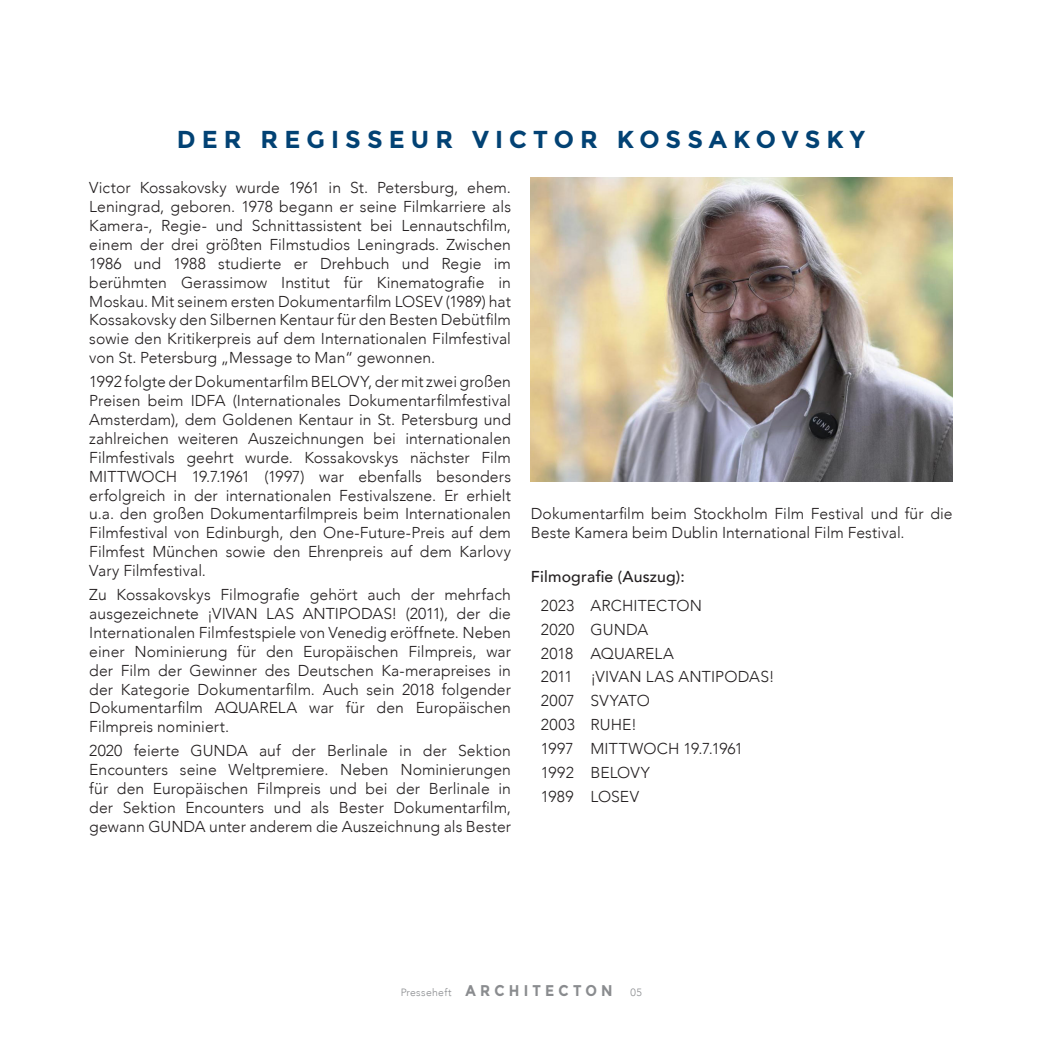
<style>
.page{position:relative;width:1042px;height:1042px;background:#fff}
.page>*{position:absolute;margin:0;border:0;box-sizing:border-box;transform-origin:0 0}
.t1{font:700 24.5px "Montserrat";letter-spacing:.25em;color:#024274}
.t2{font:300 15.75px/18.9px "Avenir";letter-spacing:.005em;color:#231f20;text-align:justify}
.t3{font:500 15.75px "Avenir";letter-spacing:.015em;color:#231f20}
.t4{font:700 15.58px "Montserrat";letter-spacing:.3em;color:#8a8c8f;scale:.9 1}
.t5{font:300 10.5px "Avenir";color:#8a8c8f}
.s1{font-family:"Avenir";font-weight:300;font-size:10.5px}
</style>
<div class="page">
<img style="left:531px;top:177px;width:421px;height:305px">
<h1 class="t1" style="left:177px;top:124px;width:690px">DER REGISSEUR VICTOR KOSSAKOVSKY</h1>
<p class="t2" style="left:89px;top:178px;width:423px">Victor Kossakovsky wurde 1961 in St. Petersburg, ehem.<br>Leningrad, geboren. 1978 begann er seine Filmkarriere als Kamera-, Regie- und Schnittassistent bei Lennautschfilm, einem der drei größten Filmstudios Leningrads. Zwischen 1986 und 1988 studierte er Drehbuch und Regie im berühmten Gerassimow Institut für Kinematografie in Moskau. Mit seinem ersten Dokumentarfilm LOSEV (1989) hat Kossakovsky den Silbernen Kentaur für den Besten Debütfilm sowie den Kritikerpreis auf dem Internationalen Filmfestival von St. Petersburg „Message to Man“ gewonnen.</p>
<p class="t2" style="left:89px;top:372px;width:423px">1992 folgte der Dokumentarfilm BELOVY, der mit zwei großen Preisen beim IDFA (Internationales Dokumentarfilmfestival Amsterdam), dem Goldenen Kentaur in St. Petersburg und zahlreichen weiteren Auszeichnungen bei internationalen Filmfestivals geehrt wurde. Kossakovskys nächster Film MITTWOCH 19.7.1961 (1997) war ebenfalls besonders erfolgreich in der internationalen Festivalszene. Er erhielt u.a. den großen Dokumentarfilmpreis beim Internationalen Filmfestival von Edinburgh, den One-Future-Preis auf dem Filmfest München sowie den Ehrenpreis auf dem Karlovy Vary Filmfestival.</p>
<p class="t2" style="left:89px;top:585px;width:423px">Zu Kossakovskys Filmografie gehört auch der mehrfach ausgezeichnete ¡VIVAN LAS ANTIPODAS! (2011), der die Internationalen Filmfestspiele von Venedig eröffnete. Neben einer Nominierung für den Europäischen Filmpreis, war der Film der Gewinner des Deutschen Ka-merapreises in der Kategorie Dokumentarfilm. Auch sein 2018 folgender Dokumentarfilm AQUARELA war für den Europäischen Filmpreis nominiert.</p>
<p class="t2" style="left:89px;top:741px;width:423px">2020 feierte GUNDA auf der Berlinale in der Sektion Encounters seine Weltpremiere. Neben Nominierungen für den Europäischen Filmpreis und bei der Berlinale in der Sektion Encounters und als Bester Dokumentarfilm, gewann GUNDA unter anderem die Auszeichnung als Bester</p>
<p class="t2" style="left:531px;top:504px;width:423px">Dokumentarfilm beim Stockholm Film Festival und für die<br>Beste Kamera beim Dublin International Film Festival.</p>
<p class="t3" style="left:531px;top:563px;width:155px">Filmografie (Auszug):</p>
<p class="t2" style="left:541px;top:593px;width:235px;line-height:23.8px;text-align:left">2023 ARCHITECTON<br>2020 GUNDA<br>2018 AQUARELA<br>2011 ¡VIVAN LAS ANTIPODAS!<br>2007 SVYATO<br>2003 RUHE!<br>1997 MITTWOCH 19.7.1961<br>1992 BELOVY<br>1989 LOSEV</p>
<p class="t4" style="left:400px;top:981px;width:238px"><span class="s1">Presseheft</span> ARCHITECTON</p>
<p class="t5" style="left:630px;top:986px;width:13px">05</p>
</div>
